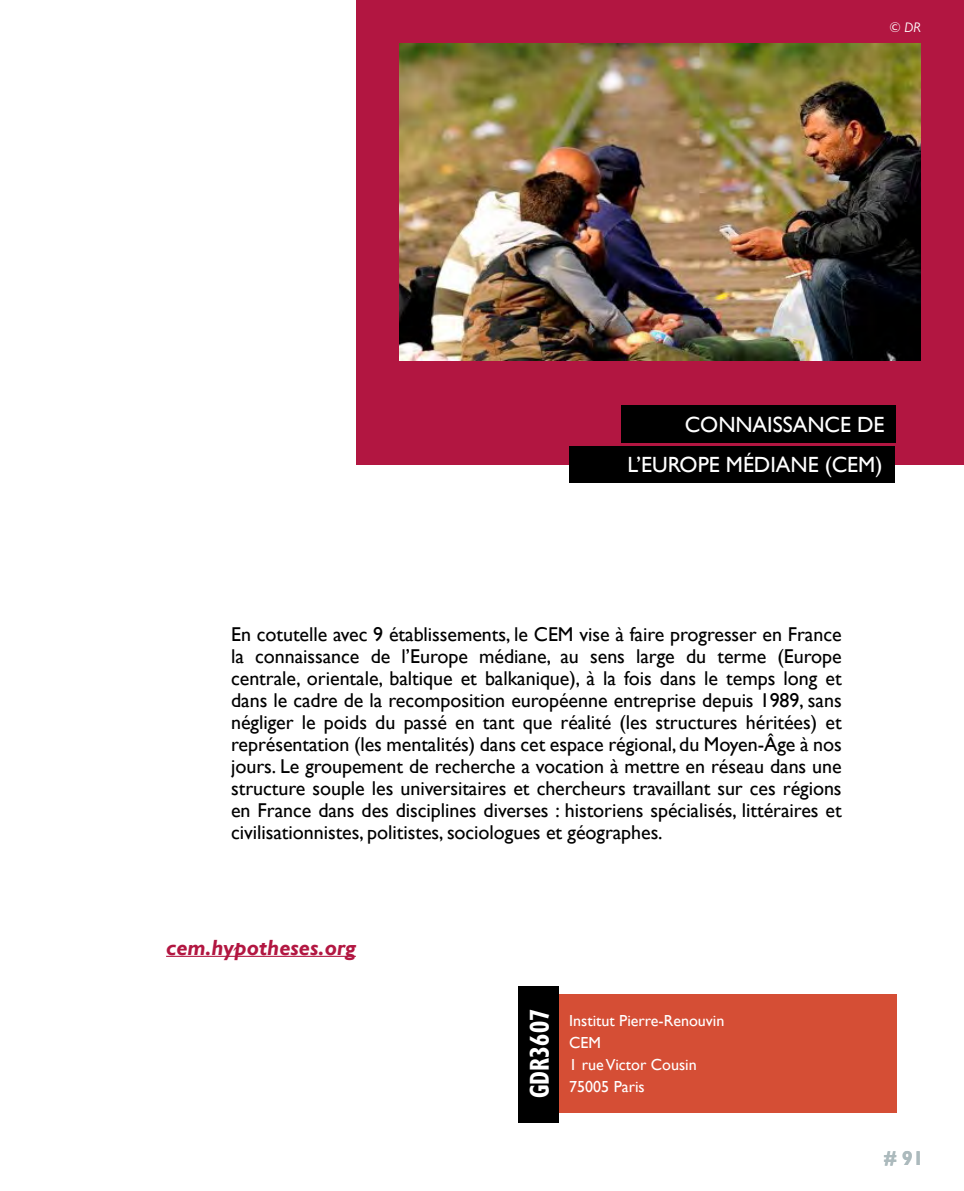
<style>
.page{position:relative;width:964px;height:1191px;background:#fff}
.page>*{position:absolute;margin:0;border:0;box-sizing:border-box;transform-origin:0 0}
.code_labo{font:700 condensed 28.2px "Gill Sans Nova";color:#fff}
.nom_labo{font:22px "Gill Sans";color:#fff}
.t1{font:italic 700 22px "Gill Sans";color:#b21641}
.t2{font:20px/22px "Gill Sans";letter-spacing:-.005em;color:#000;text-align:justify}
.t3{font:700 20px "Gill Sans";color:#acbabd}
.t4{font:16px "Gill Sans";color:#fff}
.t5{font:italic 14px "Gill Sans Nova";color:#fff}
</style>
<div class="page">
<div style="left:356px;top:0;width:608px;height:464px;background:#b21641"></div>
<div style="left:558px;top:994px;width:338px;height:119px;background:#d54e35"></div>
<div style="left:518px;top:986px;width:40px;height:137px;background:#000"></div>
<img style="left:399px;top:43px;width:522px;height:317px">
<div style="left:621px;top:405px;width:275px;height:38px;background:#000"></div>
<hr style="left:166px;top:955px;width:190px;height:2px;background:#b21641">
<div style="left:569px;top:446px;width:326px;height:37px;background:#000"></div>
<p class="t5" style="left:889px;top:19px;width:33px">© DR</p>
<p class="nom_labo" style="left:685px;top:411px;width:201px">CONNAISSANCE DE</p>
<p class="nom_labo" style="left:627px;top:452px;width:257px">L’EUROPE MÉDIANE (CEM)</p>
<p class="t2" style="left:231px;top:623px;width:612px">En cotutelle avec 9 établissements, le CEM vise à faire progresser en France la connaissance de l’Europe médiane, au sens large du terme (Europe centrale, orientale, baltique et balkanique), à la fois dans le temps long et dans le cadre de la recomposition européenne entreprise depuis 1989, sans négliger le poids du passé en tant que réalité (les structures héritées) et représentation (les mentalités) dans cet espace régional, du Moyen-Âge à nos jours. Le groupement de recherche a vocation à mettre en réseau dans une structure souple les universitaires et chercheurs travaillant sur ces régions en France dans des disciplines diverses : historiens spécialisés, littéraires et civilisationnistes, politistes, sociologues et géographes.</p>
<p class="t1" style="left:166px;top:934px;width:191px">cem.hypotheses.org</p>
<p class="code_labo" style="left:520px;top:1098px;width:91px;rotate:-90deg">GDR3607</p>
<p class="t4" style="left:569px;top:1010px;width:157px">Institut Pierre-Renouvin</p>
<p class="t4" style="left:569px;top:1032px;width:33px">CEM</p>
<p class="t4" style="left:569px;top:1054px;width:129px">1 rue Victor Cousin</p>
<p class="t4" style="left:569px;top:1076px;width:77px">75005 Paris</p>
<p class="t3" style="left:884px;top:1146px;width:41px"># 91</p>
</div>
